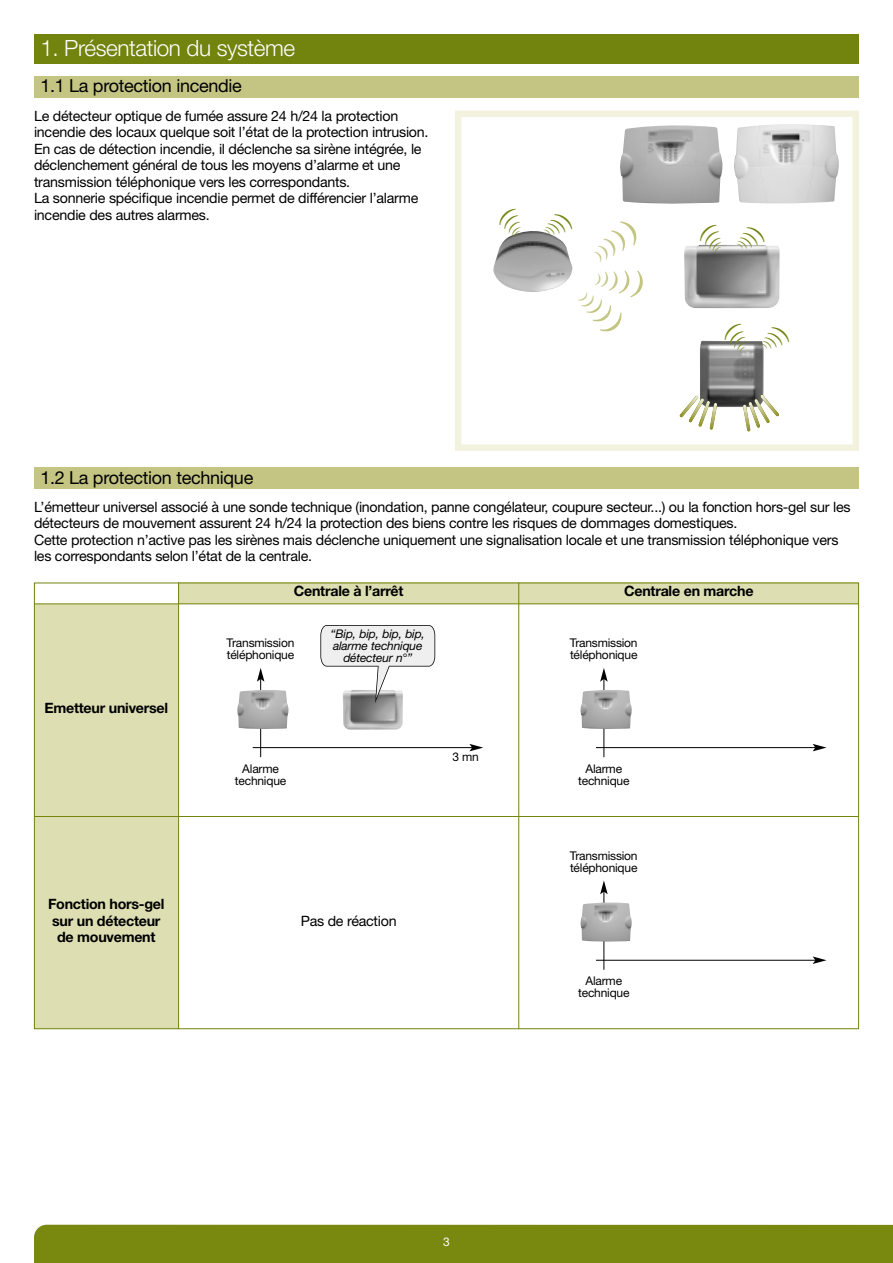
<style>
.page{position:relative;width:893px;height:1263px;background:#fff}
.page>*{position:absolute;margin:0;border:0;box-sizing:border-box;transform-origin:0 0}
.t1{font:27.9px "Optima";color:#72830e}
.t2{font:300 22.35px "Helvetica Neue LT Com";letter-spacing:-.015em;color:#fff}
.t3{font:17.85px "Helvetica Neue LT Com";letter-spacing:-.015em;color:#000}
.t4{font:14.4px "Optima";color:#c4c583;scale:1.5 1}
.t5{font:14.25px/16.5px "Helvetica Neue LT Com";letter-spacing:-.015em;color:#000}
.t6{font:700 14.25px/16.5px "Helvetica Neue LT Com";letter-spacing:-.015em;color:#000;text-align:center}
.t7{font:12px/12px "Helvetica Neue LT Com";letter-spacing:-.015em;color:#000;text-align:center}
.t8{font:italic 12px/12px "Helvetica Neue LT Com";letter-spacing:-.015em;color:#000;text-align:center}
.t9{font:12px "Helvetica Neue LT Com";color:#fff}
.s1{font-size:23.25px}
.s2{font-size:18.6px}
.s3{font-size:13.95px}
.s4{font-size:9.3px}
.s5{font-size:19.2px}
.s6{font-size:24px}
.s7{font-size:28.8px}
.s8{font-size:33.6px}
</style>
<div class="page">
<div style="left:34px;top:1225px;width:858px;height:38px;background:#79880e"></div>
<div style="left:34px;top:34px;width:825px;height:30px;background:#72830e"></div>
<hr style="left:253px;top:747px;width:219px;height:1px;background:#000">
<svg style="left:469px;top:744px;width:14px;height:7px"></svg>
<hr style="left:260px;top:679px;width:1px;height:78px;background:#000">
<svg style="left:257px;top:668px;width:7px;height:14px"></svg>
<div style="left:34px;top:77px;width:825px;height:21px;background:#c4c583"></div>
<div style="left:34px;top:468px;width:825px;height:21px;background:#c4c583"></div>
<div style="left:455px;top:111px;width:404px;height:340px;border:6px solid #f2f2df"></div>
<img style="left:700px;top:341px;width:64px;height:66px">
<svg style="left:743px;top:395px;width:36px;height:36px"></svg>
<svg style="left:679px;top:396px;width:38px;height:34px"></svg>
<img style="left:493px;top:231px;width:80px;height:61px">
<img style="left:684px;top:245px;width:96px;height:63px">
<img style="left:734px;top:124px;width:105px;height:80px">
<img style="left:620px;top:125px;width:103px;height:79px">
<img style="left:237px;top:688px;width:52px;height:42px">
<div style="left:519px;top:583px;width:340px;height:21px;background:#dddeb2"></div>
<div style="left:179px;top:583px;width:340px;height:21px;background:#dddeb2"></div>
<div style="left:34px;top:604px;width:145px;height:212px;background:#dddeb2"></div>
<div style="left:34px;top:816px;width:145px;height:213px;background:#dddeb2"></div>
<img style="left:343px;top:703px;width:60px;height:27px">
<svg style="left:320px;top:625px;width:115px;height:78px"></svg>
<hr style="left:596px;top:747px;width:219px;height:1px;background:#000">
<svg style="left:813px;top:744px;width:13px;height:7px"></svg>
<hr style="left:603px;top:679px;width:1px;height:78px;background:#000">
<svg style="left:600px;top:668px;width:8px;height:14px"></svg>
<img style="left:580px;top:688px;width:52px;height:42px">
<hr style="left:596px;top:960px;width:219px;height:1px;background:#000">
<svg style="left:813px;top:956px;width:13px;height:8px"></svg>
<hr style="left:603px;top:892px;width:1px;height:78px;background:#000">
<svg style="left:600px;top:880px;width:8px;height:14px"></svg>
<img style="left:580px;top:901px;width:52px;height:41px">
<hr style="left:34px;top:603px;width:825px;height:1px;background:#72830e">
<hr style="left:34px;top:816px;width:825px;height:1px;background:#72830e">
<hr style="left:178px;top:583px;width:1px;height:446px;background:#72830e">
<hr style="left:518px;top:583px;width:1px;height:446px;background:#72830e">
<h2 class="t2" style="left:40px;top:40px;width:256px">1. Présentation du système</h2>
<p class="t3" style="left:40px;top:76px;width:203px">1.1 La protection incendie</p>
<p class="t5" style="left:34px;top:107px;width:396px">Le détecteur optique de fumée assure 24 h/24 la protection incendie des locaux quelque soit l’état de la protection intrusion.<br>En cas de détection incendie, il déclenche sa sirène intégrée, le déclenchement général de tous les moyens d’alarme et une transmission téléphonique vers les correspondants.<br>La sonnerie spécifique incendie permet de différencier l’alarme incendie des autres alarmes.</p>
<p class="t3" style="left:40px;top:467px;width:214px">1.2 La protection technique</p>
<h1 class="t1" style="left:511px;top:204px;width:27px;rotate:45deg">(<span class="s1">(</span><span class="s2">(</span><span class="s3">(</span><span class="s4">(</span></h1>
<h1 class="t1" style="left:576px;top:224px;width:27px;rotate:130deg">(<span class="s1">(</span><span class="s2">(</span><span class="s3">(</span><span class="s4">(</span></h1>
<p class="t4" style="left:593px;top:252px;width:35px;rotate:-30deg">)<span class="s5">)</span><span class="s6">)</span><span class="s7">)</span><span class="s8">)</span></p>
<p class="t4" style="left:597px;top:273px;width:35px;rotate:15deg">)<span class="s5">)</span><span class="s6">)</span><span class="s7">)</span><span class="s8">)</span></p>
<p class="t4" style="left:586px;top:292px;width:35px;rotate:50deg">)<span class="s5">)</span><span class="s6">)</span><span class="s7">)</span><span class="s8">)</span></p>
<h1 class="t1" style="left:712px;top:220px;width:27px;rotate:45deg">(<span class="s1">(</span><span class="s2">(</span><span class="s3">(</span><span class="s4">(</span></h1>
<h1 class="t1" style="left:769px;top:238px;width:27px;rotate:130deg">(<span class="s1">(</span><span class="s2">(</span><span class="s3">(</span><span class="s4">(</span></h1>
<h1 class="t1" style="left:737px;top:320px;width:27px;rotate:45deg">(<span class="s1">(</span><span class="s2">(</span><span class="s3">(</span><span class="s4">(</span></h1>
<h1 class="t1" style="left:793px;top:338px;width:27px;rotate:130deg">(<span class="s1">(</span><span class="s2">(</span><span class="s3">(</span><span class="s4">(</span></h1>
<p class="t5" style="left:34px;top:499px;width:818px">L’émetteur universel associé à une sonde technique (inondation, panne congélateur, coupure secteur...) ou la fonction hors-gel sur les détecteurs de mouvement assurent 24 h/24 la protection des biens contre les risques de dommages domestiques.<br>Cette protection n’active pas les sirènes mais déclenche uniquement une signalisation locale et une transmission téléphonique vers les correspondants selon l’état de la centrale.</p>
<p class="t6" style="left:294px;top:584px;width:111px">Centrale à l’arrêt</p>
<p class="t6" style="left:624px;top:584px;width:131px">Centrale en marche</p>
<p class="t6" style="left:44px;top:701px;width:125px">Emetteur universel</p>
<p class="t6" style="left:48px;top:897px;width:118px">Fonction hors-gel sur un détecteur de mouvement</p>
<p class="t7" style="left:227px;top:637px;width:69px;text-align:left">Transmission téléphonique</p>
<p class="t7" style="left:235px;top:762px;width:53px">Alarme technique</p>
<p class="t8" style="left:331px;top:629px;width:96px">“Bip, bip, bip, bip, alarme technique détecteur n°”</p>
<p class="t7" style="left:452px;top:751px;width:28px">3 mn</p>
<p class="t5" style="left:301px;top:912px;width:97px">Pas de réaction</p>
<p class="t7" style="left:570px;top:637px;width:69px;text-align:left">Transmission téléphonique</p>
<p class="t7" style="left:578px;top:762px;width:53px">Alarme technique</p>
<p class="t7" style="left:570px;top:850px;width:69px;text-align:left">Transmission téléphonique</p>
<p class="t7" style="left:578px;top:975px;width:53px">Alarme technique</p>
<p class="t9" style="left:443px;top:1235px;width:8px">3</p>
</div>
